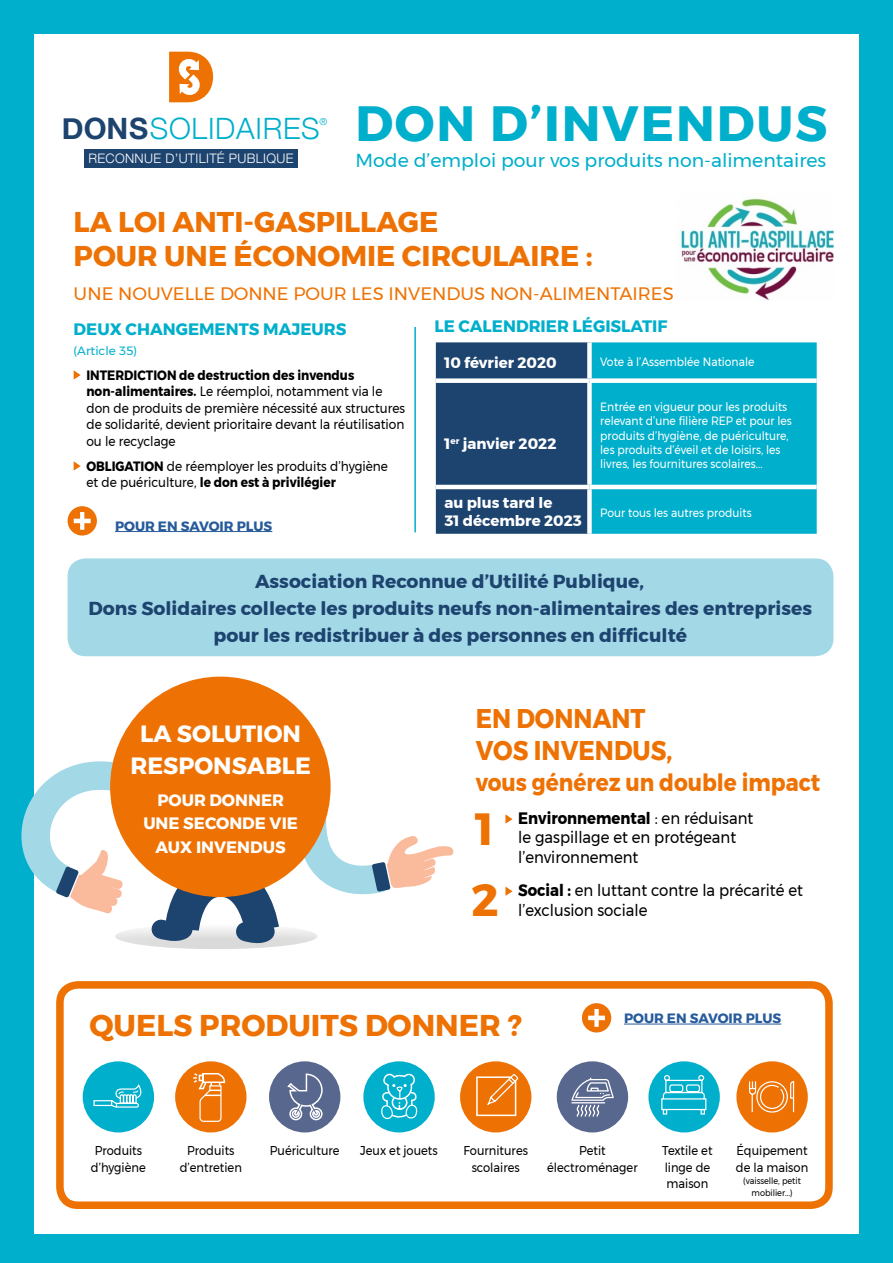
<style>
.page{position:relative;width:893px;height:1263px;background:#00afcb}
.page>*{position:absolute;margin:0;border:0;box-sizing:border-box;transform-origin:0 0}
.t1{font:700 49.35px "Gontserrat";letter-spacing:.04em;color:#00afcb}
.t2{font:700 45px/70.3px "Gontserrat";color:#ee7203}
.t3{font:700 30px "Gontserrat";color:#ee7203}
.t4{font:300 29.4px "Helvetica Neue";letter-spacing:.025em;color:#00afcb}
.t5{font:700 28.5px/34.2px "Gontserrat";color:#ee7203}
.t6{font:700 27px/31.5px "Gontserrat";color:#ee7203;scale:.9 1}
.t7{font:700 24px "Gontserrat";color:#ee7203;scale:.9 1}
.t8{font:700 23.55px/31.5px "Gontserrat";color:#fff;text-align:center}
.t9{font:18.9px "Gontserrat";color:#00afcb}
.t10{font:700 18.75px/27px "Gontserrat";color:#1d436f;text-align:center}
.t11{font:18px "Gontserrat";color:#ee7203}
.t12{font:16.5px/19.8px "Gontserrat";color:#000;scale:.9 1}
.t13{font:700 16.5px "Gontserrat";color:#00afcb}
.t14{font:700 16.5px/23.1px "Gontserrat";color:#fff;text-align:center}
.t15{font:700 15px/18px "Gontserrat";color:#fff}
.t16{font:13.5px/16.5px "Gontserrat";color:#000;scale:.9 1}
.t17{font:700 13.5px "Gontserrat";color:#275b9b}
.t18{font:300 13.05px "Helvetica Neue";letter-spacing:.025em;color:#fff}
.t19{font:12.75px/16.5px "Gontserrat";color:#000;text-align:center;scale:.9 1}
.t20{font:12px/14.4px "Gontserrat";color:#fff;scale:.9 1}
.t21{font:12px "Gontserrat";color:#00afcb}
.t22{font:300 9.75px "Helvetica Neue";color:#00afcb}
.t23{font:9px/11.2px "Gontserrat";color:#000;text-align:center;scale:.9 1}
.s1{font-weight:700;color:#1d436f}
.s2{font-weight:700}
</style>
<div class="page">
<div style="left:34px;top:34px;width:825px;height:1199px;background:#fff"></div>
<div style="left:68px;top:506px;width:29px;height:29px;background:#ee7203;border-radius:50%"></div>
<svg style="left:74px;top:512px;width:17px;height:18px"></svg>
<img style="left:680px;top:198px;width:153px;height:102px">
<svg style="left:74px;top:370px;width:7px;height:10px"></svg>
<svg style="left:74px;top:461px;width:7px;height:10px"></svg>
<hr style="left:414px;top:327px;width:2px;height:205px;background:#00afcb">
<svg style="left:436px;top:342px;width:381px;height:192px;background:#0d84a6"></svg>
<div style="left:587px;top:342px;width:5px;height:36px;background:#fff"></div>
<div style="left:436px;top:378px;width:153px;height:5px;background:#fff"></div>
<div style="left:589px;top:378px;width:228px;height:5px;background:#fff"></div>
<div style="left:587px;top:383px;width:5px;height:102px;background:#fff"></div>
<hr style="left:436px;top:485px;width:153px;height:4px;background:#fff">
<hr style="left:589px;top:485px;width:228px;height:4px;background:#fff">
<div style="left:587px;top:489px;width:5px;height:45px;background:#fff"></div>
<div style="left:68px;top:558px;width:765px;height:98px;background:#a3d8e7;border-radius:18px"></div>
<svg style="left:505px;top:814px;width:7px;height:10px"></svg>
<svg style="left:505px;top:886px;width:7px;height:10px"></svg>
<div style="left:110px;top:677px;width:221px;height:220px;background:#ee7203;border-radius:50%"></div>
<svg style="left:21px;top:746px;width:433px;height:203px"></svg>
<div style="left:56px;top:981px;width:777px;height:228px;border:8px solid #ee7203;border-radius:18px"></div>
<div style="left:460px;top:1061px;width:71px;height:71px;background:#ee7203;border-radius:50%"></div>
<svg style="left:476px;top:1074px;width:43px;height:43px"></svg>
<div style="left:736px;top:1061px;width:72px;height:71px;background:#ee7203;border-radius:50%"></div>
<svg style="left:749px;top:1080px;width:46px;height:33px"></svg>
<div style="left:175px;top:1061px;width:71px;height:71px;background:#ee7203;border-radius:50%"></div>
<svg style="left:193px;top:1073px;width:33px;height:49px"></svg>
<div style="left:83px;top:1061px;width:71px;height:71px;background:#00afcb;border-radius:50%"></div>
<svg style="left:93px;top:1085px;width:49px;height:23px"></svg>
<div style="left:363px;top:1061px;width:72px;height:71px;background:#00afcb;border-radius:50%"></div>
<svg style="left:381px;top:1073px;width:37px;height:47px"></svg>
<div style="left:557px;top:1061px;width:71px;height:71px;background:#58678d;border-radius:50%"></div>
<div style="left:648px;top:1061px;width:72px;height:71px;background:#00afcb;border-radius:50%"></div>
<svg style="left:661px;top:1075px;width:46px;height:40px"></svg>
<div style="left:269px;top:1061px;width:71px;height:71px;background:#58678d;border-radius:50%"></div>
<div style="left:582px;top:1003px;width:29px;height:29px;background:#ee7203;border-radius:50%"></div>
<svg style="left:588px;top:1009px;width:17px;height:18px"></svg>
<hr style="left:624px;top:1024px;width:157px;height:1px;background:#275b9b">
<div style="left:85px;top:149px;width:213px;height:19px;background:#1d436f"></div>
<svg style="left:169px;top:52px;width:44px;height:50px"></svg>
<svg style="left:287px;top:1073px;width:36px;height:48px"></svg>
<svg style="left:571px;top:1078px;width:43px;height:39px"></svg>
<hr style="left:115px;top:531px;width:157px;height:1px;background:#275b9b">
<h3 class="t4" style="left:62px;top:105px;width:260px"><span class="s1">DONS</span>SOLIDAIRES</h3>
<p class="t18" style="left:88px;top:148px;width:207px">RECONNUE D’UTILITÉ PUBLIQUE</p>
<p class="t22" style="left:320px;top:114px;width:9px">®</p>
<h1 class="t1" style="left:355px;top:84px;width:473px">DON D’INVENDUS</h1>
<h3 class="t9" style="left:355px;top:146px;width:472px">Mode d’emploi pour vos produits non-alimentaires</h3>
<h3 class="t5" style="left:74px;top:205px;width:521px">LA LOI ANTI-GASPILLAGE<br>POUR UNE ÉCONOMIE CIRCULAIRE :</h3>
<h3 class="t11" style="left:74px;top:280px;width:602px">UNE NOUVELLE DONNE POUR LES INVENDUS NON-ALIMENTAIRES</h3>
<p class="t13" style="left:74px;top:316px;width:274px">DEUX CHANGEMENTS MAJEURS</p>
<p class="t21" style="left:74px;top:341px;width:65px">(Article 35)</p>
<p class="t16" style="left:86px;top:366px;width:356px"><span class="s2">INTERDICTION de destruction des invendus non-alimentaires.</span> Le réemploi, notamment via le don de produits de première nécessité aux structures de solidarité, devient prioritaire devant la réutilisation ou le recyclage</p>
<p class="t16" style="left:86px;top:457px;width:337px"><span class="s2">OBLIGATION</span> de réemployer les produits d’hygiène et de puériculture, <span class="s2">le don est à privilégier</span></p>
<p class="t13" style="left:434px;top:313px;width:234px">LE CALENDRIER LÉGISLATIF</p>
<p class="t15" style="left:444px;top:353px;width:114px">10 février 2020</p>
<p class="t20" style="left:600px;top:355px;width:173px">Vote à l’Assemblée Nationale</p>
<p class="t20" style="left:600px;top:399px;width:214px">Entrée en vigueur pour les produits relevant d’une filière REP et pour les produits d’hygiène, de puériculture, les produits d’éveil et de loisirs, les livres, les fournitures scolaires...</p>
<p class="t15" style="left:444px;top:434px;width:114px">1<sup>er</sup> janvier 2022</p>
<p class="t17" style="left:115px;top:515px;width:159px">POUR EN SAVOIR PLUS</p>
<p class="t15" style="left:444px;top:494px;width:139px">au plus tard le<br>31 décembre 2023</p>
<p class="t20" style="left:600px;top:506px;width:170px">Pour tous les autres produits</p>
<h3 class="t10" style="left:89px;top:568px;width:725px">Association Reconnue d’Utilité Publique,<br>Dons Solidaires collecte les produits neufs non-alimentaires des entreprises pour les redistribuer à des personnes en difficulté</h3>
<h3 class="t8" style="left:130px;top:718px;width:182px">LA SOLUTION<br>RESPONSABLE</h3>
<p class="t14" style="left:143px;top:789px;width:156px">POUR DONNER<br>UNE SECONDE VIE<br>AUX INVENDUS</p>
<h3 class="t6" style="left:476px;top:703px;width:220px">EN DONNANT<br>VOS INVENDUS,</h3>
<h3 class="t7" style="left:476px;top:763px;width:384px">vous générez un double impact</h3>
<p class="t12" style="left:518px;top:808px;width:263px"><span class="s2">Environnemental</span> : en réduisant le gaspillage et en protégeant l’environnement</p>
<p class="t12" style="left:518px;top:880px;width:318px"><span class="s2">Social :</span> en luttant contre la précarité et l’exclusion sociale</p>
<h2 class="t2" style="left:471px;top:794px;width:29px">1<br>2</h2>
<h3 class="t3" style="left:89px;top:1001px;width:434px">QUELS PRODUITS DONNER ?</h3>
<p class="t17" style="left:624px;top:1007px;width:159px">POUR EN SAVOIR PLUS</p>
<p class="t19" style="left:180px;top:1142px;width:71px">Produits d’entretien</p>
<p class="t19" style="left:463px;top:1142px;width:73px">Fournitures scolaires</p>
<p class="t19" style="left:736px;top:1142px;width:82px;text-align:left">Équipement de la maison</p>
<p class="t23" style="left:743px;top:1175px;width:66px">(vaisselle, petit mobilier...)</p>
<p class="t19" style="left:91px;top:1142px;width:62px;text-align:left">Produits d’hygiène</p>
<p class="t19" style="left:270px;top:1142px;width:79px">Puériculture</p>
<p class="t19" style="left:547px;top:1142px;width:102px">Petit électroménager</p>
<p class="t19" style="left:662px;top:1142px;width:57px;text-align:left">Textile et linge de maison</p>
<p class="t19" style="left:360px;top:1142px;width:88px">Jeux et jouets</p>
</div>
